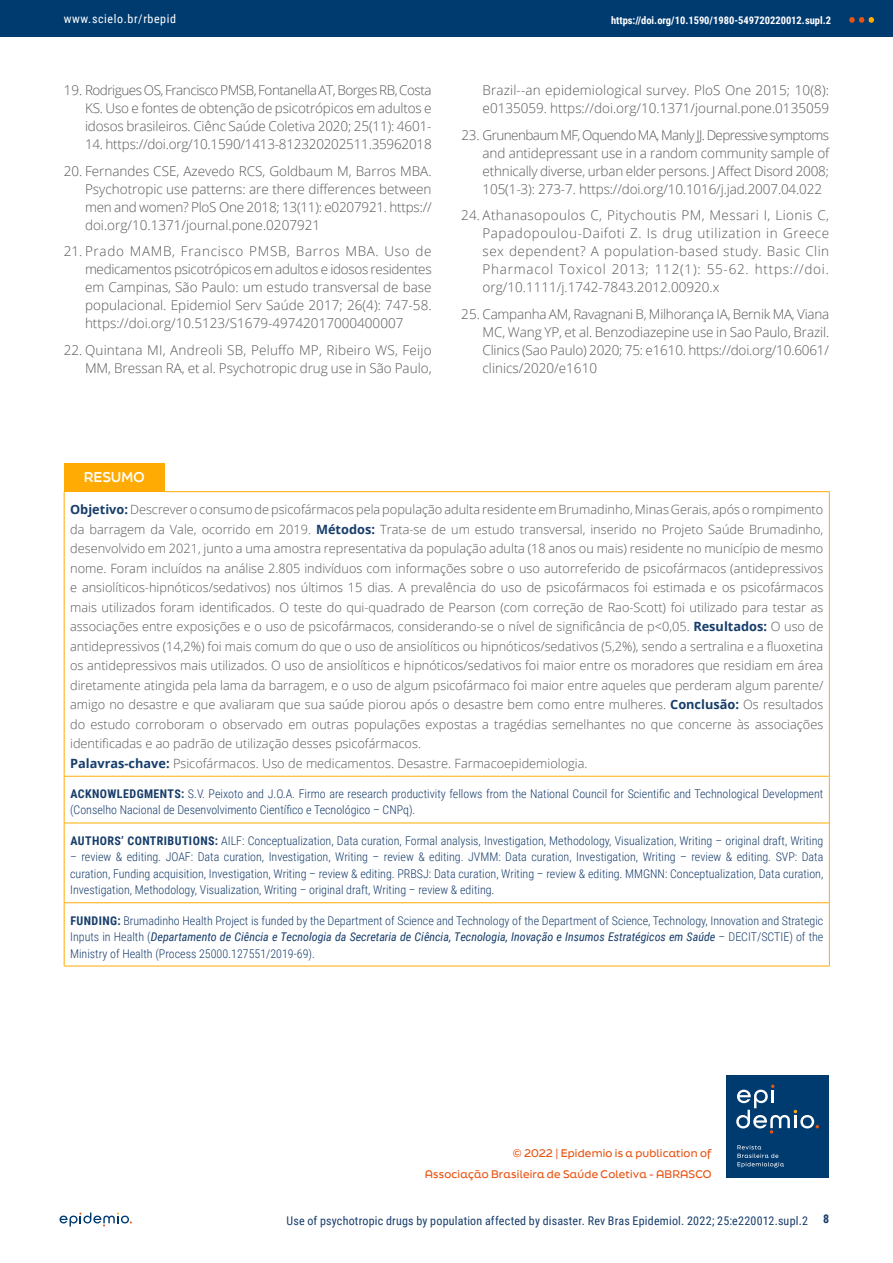
<style>
.page{position:relative;width:893px;height:1263px;background:#fff}
.page>*{position:absolute;margin:0;border:0;box-sizing:border-box;transform-origin:0 0}
.t1{font:300 13.5px/18px "Open Sans";color:#575756;text-align:justify}
.t2{font:700 13.5px "Final Six";letter-spacing:-.01em;color:#fff}
.t3{font:300 12.75px/19.5px "Open Sans";color:#575756}
.t4{font:300 12px/16.5px "Roboto Condensed";color:#173d6b;text-align:justify}
.t5{font:12px "Roboto Condensed";letter-spacing:.015em;color:#173d6b}
.t6{font:12px "Roboto Condensed";letter-spacing:.05em;color:#fff}
.t7{font:700 12px "Roboto Condensed";color:#173d6b}
.t8{font:500 10.5px/21px "Final Six";letter-spacing:.015em;color:#e85412;text-align:right}
.t9{font:700 10.5px "Roboto Condensed";color:#fff}
.s1{font-weight:700;color:#173d6b}
.s2{font-weight:700}
.s3{font-weight:400;font-style:italic}
</style>
<div class="page">
<div style="left:0;top:0;width:893px;height:36px;background:#003b70"></div>
<svg style="left:849px;top:17px;width:25px;height:6px"></svg>
<svg style="left:60px;top:1212px;width:72px;height:14px"></svg>
<div style="left:726px;top:1075px;width:103px;height:103px;background:#003b70"></div>
<svg style="left:737px;top:1145px;width:47px;height:22px"></svg>
<svg style="left:736px;top:1084px;width:83px;height:49px"></svg>
<div style="left:64px;top:464px;width:100px;height:28px;background:#ffab03"></div>
<hr style="left:64px;top:492px;width:1px;height:284px;background:#ffab03">
<hr style="left:164px;top:491px;width:666px;height:1px;background:#ffab03">
<hr style="left:829px;top:492px;width:1px;height:284px;background:#ffab03">
<hr style="left:64px;top:777px;width:1px;height:46px;background:#ffab03">
<hr style="left:64px;top:823px;width:1px;height:79px;background:#ffab03">
<hr style="left:829px;top:777px;width:1px;height:46px;background:#ffab03">
<hr style="left:829px;top:823px;width:1px;height:79px;background:#ffab03">
<hr style="left:64px;top:776px;width:100px;height:1px;background:#ffab03">
<hr style="left:164px;top:776px;width:666px;height:1px;background:#ffab03">
<hr style="left:65px;top:823px;width:99px;height:1px;background:#ffab03">
<hr style="left:164px;top:823px;width:665px;height:1px;background:#ffab03">
<hr style="left:64px;top:902px;width:100px;height:1px;background:#ffab03">
<hr style="left:164px;top:902px;width:666px;height:1px;background:#ffab03">
<hr style="left:64px;top:903px;width:1px;height:63px;background:#ffab03">
<hr style="left:829px;top:903px;width:1px;height:63px;background:#ffab03">
<hr style="left:64px;top:966px;width:100px;height:1px;background:#ffab03">
<hr style="left:164px;top:966px;width:666px;height:1px;background:#ffab03">
<p class="t6" style="left:64px;top:10px;width:114px">www.scielo.br/rbepid</p>
<p class="t1" style="left:85px;top:81px;width:348px;text-indent:-21px">19. Rodrigues OS, Francisco PMSB, Fontanella AT, Borges RB, Costa KS. Uso e fontes de obtenção de psicotrópicos em adultos e idosos brasileiros. Ciênc Saúde Coletiva 2020; 25(11): 4601-</p>
<p class="t1" style="left:85px;top:135px;width:348px">14. https://doi.org/10.1590/1413-812320202511.35962018</p>
<p class="t1" style="left:85px;top:162px;width:348px;text-indent:-21px">20. Fernandes CSE, Azevedo RCS, Goldbaum M, Barros MBA.<br>Psychotropic use patterns: are there differences between men and women? PloS One 2018; 13(11): e0207921. https:// doi.org/10.1371/journal.pone.0207921</p>
<p class="t1" style="left:85px;top:242px;width:348px;text-indent:-21px">21. Prado MAMB, Francisco PMSB, Barros MBA. Uso de medicamentos psicotrópicos em adultos e idosos residentes em Campinas, São Paulo: um estudo transversal de base populacional. Epidemiol Serv Saúde 2017; 26(4): 747-58. https://doi.org/10.5123/S1679-49742017000400007</p>
<p class="t1" style="left:64px;top:341px;width:369px;text-align:right">22. Quintana MI, Andreoli SB, Peluffo MP, Ribeiro WS, Feijo<br>MM, Bressan RA, et al. Psychotropic drug use in São Paulo,</p>
<p class="t9" style="left:611px;top:12px;width:222px">https://doi.org/10.1590/1980-549720220012.supl.2</p>
<p class="t1" style="left:483px;top:81px;width:348px">Brazil--an epidemiological survey. PloS One 2015; 10(8): e0135059. https://doi.org/10.1371/journal.pone.0135059</p>
<p class="t1" style="left:483px;top:126px;width:348px;text-indent:-21px">23. Grunenbaum MF, Oquendo MA, Manly JJ. Depressive symptoms and antidepressant use in a random community sample of ethnically diverse, urban elder persons. J Affect Disord 2008; 105(1-3): 273-7. https://doi.org/10.1016/j.jad.2007.04.022</p>
<p class="t1" style="left:483px;top:206px;width:348px;text-indent:-21px">24. Athanasopoulos C, Pitychoutis PM, Messari I, Lionis C, Papadopoulou-Daifoti Z. Is drug utilization in Greece sex dependent? A population-based study. Basic Clin Pharmacol Toxicol 2013; 112(1): 55-62. https://doi. org/10.1111/j.1742-7843.2012.00920.x</p>
<p class="t1" style="left:483px;top:305px;width:348px;text-indent:-21px">25. Campanha AM, Ravagnani B, Milhorança IA, Bernik MA, Viana MC, Wang YP, et al. Benzodiazepine use in Sao Paulo, Brazil.<br>Clinics (Sao Paulo) 2020; 75: e1610. https://doi.org/10.6061/ clinics/2020/e1610</p>
<p class="t2" style="left:84px;top:467px;width:62px">RESUMO</p>
<p class="t3" style="left:70px;top:499px;width:755px"><span class="s1">Objetivo:</span> Descrever o consumo de psicofármacos pela população adulta residente em Brumadinho, Minas Gerais, após o rompimento da barragem da Vale, ocorrido em 2019. <span class="s1">Métodos:</span> Trata-se de um estudo transversal, inserido no Projeto Saúde Brumadinho, desenvolvido em 2021, junto a uma amostra representativa da população adulta (18 anos ou mais) residente no município de mesmo nome. Foram incluídos na análise 2.805 indivíduos com informações sobre o uso autorreferido de psicofármacos (antidepressivos e ansiolíticos-hipnóticos/sedativos) nos últimos 15 dias. A prevalência do uso de psicofármacos foi estimada e os psicofármacos mais utilizados foram identificados. O teste do qui-quadrado de Pearson (com correção de Rao-Scott) foi utilizado para testar as associações entre exposições e o uso de psicofármacos, considerando-se o nível de significância de p&lt;0,05. <span class="s1">Resultados:</span> O uso de antidepressivos (14,2%) foi mais comum do que o uso de ansiolíticos ou hipnóticos/sedativos (5,2%), sendo a sertralina e a fluoxetina os antidepressivos mais utilizados. O uso de ansiolíticos e hipnóticos/sedativos foi maior entre os moradores que residiam em área diretamente atingida pela lama da barragem, e o uso de algum psicofármaco foi maior entre aqueles que perderam algum parente/ amigo no desastre e que avaliaram que sua saúde piorou após o desastre bem como entre mulheres. <span class="s1">Conclusão:</span> Os resultados do estudo corroboram o observado em outras populações expostas a tragédias semelhantes no que concerne às associações identificadas e ao padrão de utilização desses psicofármacos.<br><span class="s1">Palavras-chave:</span> Psicofármacos. Uso de medicamentos. Desastre. Farmacoepidemiologia.</p>
<p class="t4" style="left:70px;top:785px;width:755px"><span class="s2">ACKNOWLEDGMENTS:</span> S.V. Peixoto and J.O.A. Firmo are research productivity fellows from the National Council for Scientific and Technological Development (Conselho Nacional de Desenvolvimento Científico e Tecnológico – CNPq).</p>
<p class="t4" style="left:70px;top:832px;width:754px"><span class="s2">AUTHORS’ CONTRIBUTIONS:</span> AILF: Conceptualization, Data curation, Formal analysis, Investigation, Methodology, Visualization, Writing – original draft, Writing</p>
<p class="t4" style="left:70px;top:848px;width:755px">– review &amp; editing. JOAF: Data curation, Investigation, Writing – review &amp; editing. JVMM: Data curation, Investigation, Writing – review &amp; editing. SVP: Data curation, Funding acquisition, Investigation, Writing – review &amp; editing. PRBSJ: Data curation, Writing – review &amp; editing. MMGNN: Conceptualization, Data curation, Investigation, Methodology, Visualization, Writing – original draft, Writing – review &amp; editing.</p>
<p class="t4" style="left:70px;top:911px;width:755px"><span class="s2">FUNDING:</span> Brumadinho Health Project is funded by the Department of Science and Technology of the Department of Science, Technology, Innovation and Strategic Inputs in Health (<span class="s3">Departamento de Ciência e Tecnologia da Secretaria de Ciência, Tecnologia, Inovação e Insumos Estratégicos em Saúde</span> – DECIT/SCTIE) of the Ministry of Health (Process 25000.127551/2019-69).</p>
<p class="t8" style="left:425px;top:1142px;width:288px">© 2022 | Epidemio is a publication of<br>Associação Brasileira de Saúde Coletiva - ABRASCO</p>
<p class="t5" style="left:286px;top:1212px;width:523px">Use of psychotropic drugs by population affected by disaster. Rev Bras Epidemiol. 2022; 25:e220012.supl.2</p>
<p class="t7" style="left:823px;top:1211px;width:8px">8</p>
</div>
